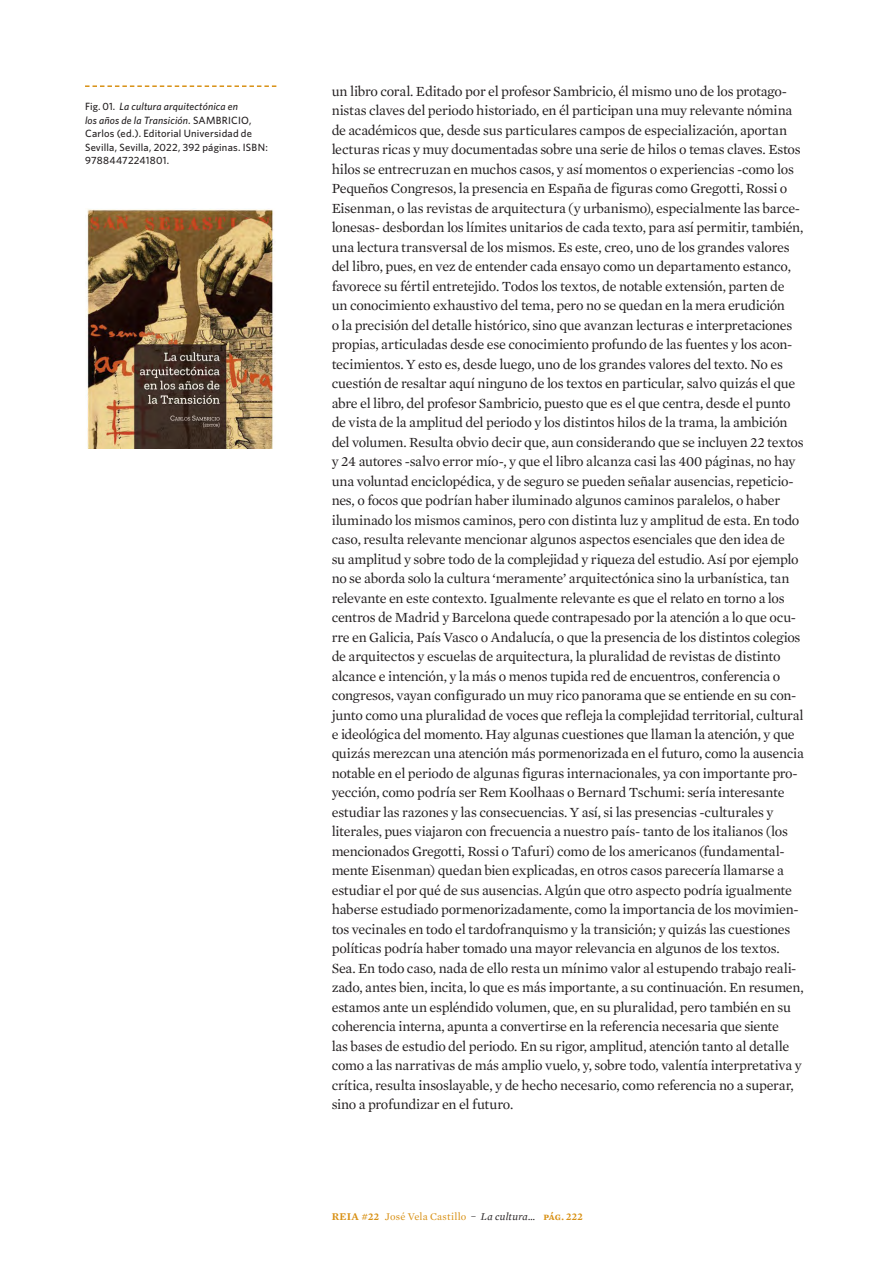
<style>
.page{position:relative;width:893px;height:1263px;background:#fff}
.page>*{position:absolute;margin:0;border:0;box-sizing:border-box;transform-origin:0 0}
._02_TEXTO_Cuerpo{font:14.25px/19.5px "Mercury Text G1";letter-spacing:-.02em;color:#231f20}
._02_TEXTO_Figuras{font:500 10.5px/13.5px "Whitney";letter-spacing:.02em;color:#231f20}
._00_Cintillo_Autor{font:10.5px "Mercury Text G1";letter-spacing:.02em;color:#d89013}
.s1{font-style:italic}
.s2{font-family:"Mercury Text G1 Semibold SC"}
.s3{font-style:italic;color:#231f20}
</style>
<div class="page">
<img style="left:87px;top:208px;width:187px;height:241px">
<svg style="left:85px;top:85px;width:191px;height:2px"></svg>
<p class="_02_TEXTO_Figuras" style="left:85px;top:100px;width:184px">Fig. 01. <span class="s1">La cultura arquitectónica en<br>los años de la Transición</span>. SAMBRICIO, Carlos (ed.). Editorial Universidad de Sevilla, Sevilla, 2022, 392 páginas. ISBN:<br>97884472241801.</p>
<p class="_02_TEXTO_Cuerpo" style="left:332px;top:81px;width:474px">un libro coral. Editado por el profesor Sambricio, él mismo uno de los protago&shy;nistas claves del periodo historiado, en él participan una muy relevante nómina de académicos que, desde sus particulares campos de especialización, aportan lecturas ricas y muy documentadas sobre una serie de hilos o temas claves. Estos hilos se entrecruzan en muchos casos, y así momentos o experiencias -como los Pequeños Congresos, la presencia en España de figuras como Gregotti, Rossi o Eisenman, o las revistas de arquitectura (y urbanismo), especialmente las barce&shy;lonesas- desbordan los límites unitarios de cada texto, para así permitir, también, una lectura transversal de los mismos. Es este, creo, uno de los grandes valores del libro, pues, en vez de entender cada ensayo como un departamento estanco, favorece su fértil entretejido. Todos los textos, de notable extensión, parten de un conocimiento exhaustivo del tema, pero no se quedan en la mera erudición<br>o la precisión del detalle histórico, sino que avanzan lecturas e interpretaciones propias, articuladas desde ese conocimiento profundo de las fuentes y los acon&shy;tecimientos. Y esto es, desde luego, uno de los grandes valores del texto. No es cuestión de resaltar aquí ninguno de los textos en particular, salvo quizás el que abre el libro, del profesor Sambricio, puesto que es el que centra, desde el punto de vista de la amplitud del periodo y los distintos hilos de la trama, la ambición del volumen. Resulta obvio decir que, aun considerando que se incluyen 22 textos y 24 autores -salvo error mío-, y que el libro alcanza casi las 400 páginas, no hay una voluntad enciclopédica, y de seguro se pueden señalar ausencias, repeticio&shy;nes, o focos que podrían haber iluminado algunos caminos paralelos, o haber iluminado los mismos caminos, pero con distinta luz y amplitud de esta. En todo caso, resulta relevante mencionar algunos aspectos esenciales que den idea de<br>su amplitud y sobre todo de la complejidad y riqueza del estudio. Así por ejemplo no se aborda solo la cultura ‘meramente’ arquitectónica sino la urbanística, tan relevante en este contexto. Igualmente relevante es que el relato en torno a los centros de Madrid y Barcelona quede contrapesado por la atención a lo que ocu&shy;rre en Galicia, País Vasco o Andalucía, o que la presencia de los distintos colegios de arquitectos y escuelas de arquitectura, la pluralidad de revistas de distinto alcance e intención, y la más o menos tupida red de encuentros, conferencia o congresos, vayan configurado un muy rico panorama que se entiende en su con&shy;junto como una pluralidad de voces que refleja la complejidad territorial, cultural e ideológica del momento. Hay algunas cuestiones que llaman la atención, y que quizás merezcan una atención más pormenorizada en el futuro, como la ausencia notable en el periodo de algunas figuras internacionales, ya con importante pro&shy;yección, como podría ser Rem Koolhaas o Bernard Tschumi: sería interesante estudiar las razones y las consecuencias. Y así, si las presencias -culturales y literales, pues viajaron con frecuencia a nuestro país- tanto de los italianos (los mencionados Gregotti, Rossi o Tafuri) como de los americanos (fundamental&shy;mente Eisenman) quedan bien explicadas, en otros casos parecería llamarse a estudiar el por qué de sus ausencias. Algún que otro aspecto podría igualmente haberse estudiado pormenorizadamente, como la importancia de los movimien&shy;tos vecinales en todo el tardofranquismo y la transición; y quizás las cuestiones políticas podría haber tomado una mayor relevancia en algunos de los textos.<br>Sea. En todo caso, nada de ello resta un mínimo valor al estupendo trabajo reali&shy;zado, antes bien, incita, lo que es más importante, a su continuación. En resumen, estamos ante un espléndido volumen, que, en su pluralidad, pero también en su coherencia interna, apunta a convertirse en la referencia necesaria que siente<br>las bases de estudio del periodo. En su rigor, amplitud, atención tanto al detalle como a las narrativas de más amplio vuelo, y, sobre todo, valentía interpretativa y crítica, resulta insoslayable, y de hecho necesario, como referencia no a superar, sino a profundizar en el futuro.</p>
<p class="_00_Cintillo_Autor" style="left:332px;top:1210px;width:253px"><span class="s2">REIA #22</span> José Vela Castillo <span class="s3">− La cultura…</span> <span class="s2">pág. 222</span></p>
</div>
